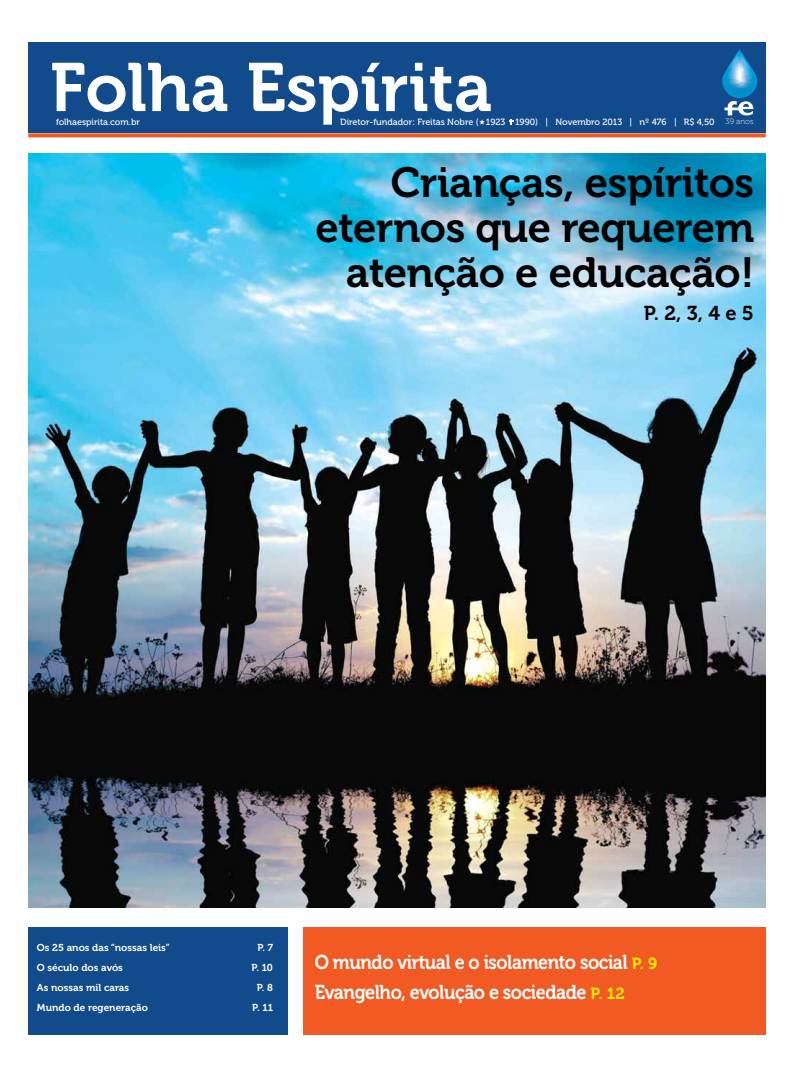
<style>
.page{position:relative;width:794px;height:1078px;background:#fff}
.page>*{position:absolute;margin:0;border:0;box-sizing:border-box;transform-origin:0 0}
.t1{font:68px "Museo 700";color:#fff}
.t2{font:42px/45px "Museo 700";letter-spacing:-.01em;color:#000;text-align:right}
.t3{font:20px/30px "Museo 700";letter-spacing:-.025em;color:#fff;scale:.9 1}
.t4{font:20px "Museo 700";color:#000}
.t5{font:10px "Museo 700";color:#fff}
.t6{font:9px "Museo 500";color:#fff}
.s1{font-family:"Museo 100";font-size:8px}
.s2{font-size:16px;color:#fff200}
</style>
<div class="page">
<img style="left:28px;top:153px;width:737px;height:754px">
<div style="left:28px;top:43px;width:737px;height:90px;background:#124b8b"></div>
<svg style="left:28px;top:133px;width:737px;height:4px;background:#f26937"></svg>
<svg style="left:722px;top:49px;width:35px;height:66px"></svg>
<svg style="left:479px;top:119px;width:6px;height:6px"></svg>
<svg style="left:509px;top:119px;width:4px;height:6px"></svg>
<div style="left:28px;top:926px;width:259px;height:108px;background:#124b8b"></div>
<div style="left:303px;top:926px;width:462px;height:108px;background:#f15a22"></div>
<h1 class="t1" style="left:50px;top:50px;width:443px">Folha Espírita</h1>
<p class="t6" style="left:56px;top:117px;width:85px">folhaespirita.com.br</p>
<p class="t6" style="left:340px;top:117px;width:415px">Diretor-fundador: Freitas Nobre ( 1923 1990) | Novembro 2013 | nº 476 | R$ 4,50 <span class="s1">39 anos</span></p>
<h2 class="t2" style="left:315px;top:160px;width:440px">Crianças, espíritos eternos que requerem atenção e educação!</h2>
<h3 class="t4" style="left:644px;top:301px;width:111px">P. 2, 3, 4 e 5</h3>
<p class="t5" style="left:37px;top:941px;width:134px">Os 25 anos das “nossas leis”</p>
<p class="t5" style="left:257px;top:941px;width:17px">P. 7</p>
<p class="t5" style="left:37px;top:961px;width:87px">O século dos avós</p>
<p class="t5" style="left:251px;top:961px;width:23px">P. 10</p>
<p class="t5" style="left:37px;top:981px;width:94px">As nossas mil caras</p>
<p class="t5" style="left:257px;top:981px;width:18px">P. 8</p>
<p class="t5" style="left:37px;top:1001px;width:112px">Mundo de regeneração</p>
<p class="t5" style="left:252px;top:1001px;width:22px">P. 11</p>
<h3 class="t3" style="left:315px;top:947px;width:382px">O mundo virtual e o isolamento social <span class="s2">P. 9<br></span>Evangelho, evolução e sociedade <span class="s2">P. 12</span></h3>
</div>
